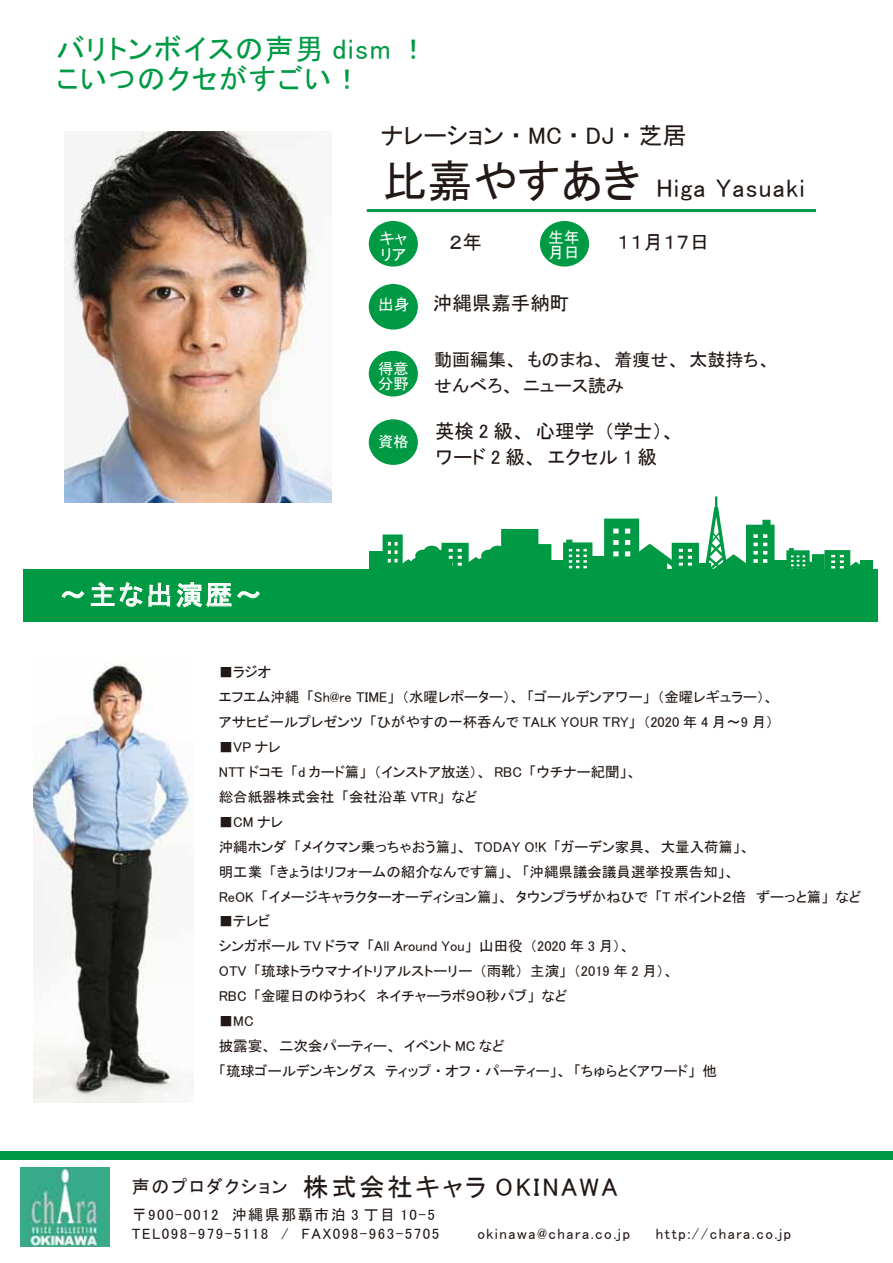
<style>
.page{position:relative;width:893px;height:1263px;background:#fff}
.page>*{position:absolute;margin:0;border:0;box-sizing:border-box;transform-origin:0 0}
.t1{font:28.5px/30px "MS P Gothic";letter-spacing:.05em;color:#094}
.t2{font:27px "MS P Gothic";letter-spacing:.1em;color:#fff}
.t3{font:25.5px "MS P Gothic";letter-spacing:.1em;color:#221815}
.t4{font:25.5px "MS P Gothic";letter-spacing:.05em;color:#221815}
.t5{font:24px "MS P Gothic";color:#221815}
.t6{font:19.5px/25.5px "MS P Gothic";color:#221815}
.t7{font:18px/25.5px "MS P Gothic";color:#221815}
.t8{font:15.9px/15.6px "MS P Gothic";color:#fff}
.t9{font:15.15px/15px "MS P Gothic";color:#fff}
.t10{font:15px/19.5px "MS P Gothic";letter-spacing:.1em;color:#221815}
.t11{font:14.25px/24.9px "MS P Gothic";color:#221815}
.s1{font-size:45px}
.s2{font-size:18px}
</style>
<div class="page">
<hr style="left:367px;top:209px;width:449px;height:3px;background:#094">
<div style="left:540px;top:221px;width:49px;height:46px;background:#094;border-radius:50%"></div>
<div style="left:369px;top:284px;width:49px;height:46px;background:#094;border-radius:50%"></div>
<div style="left:369px;top:351px;width:49px;height:45px;background:#094;border-radius:50%"></div>
<div style="left:369px;top:221px;width:49px;height:46px;background:#094;border-radius:50%"></div>
<div style="left:369px;top:419px;width:49px;height:46px;background:#094;border-radius:50%"></div>
<div style="left:23px;top:569px;width:854px;height:52px;background:#094"></div>
<div style="left:551px;top:560px;width:15px;height:20px;background:#094"></div>
<div style="left:369px;top:551px;width:15px;height:29px;background:#094"></div>
<div style="left:774px;top:560px;width:15px;height:20px;background:#094"></div>
<div style="left:860px;top:560px;width:12px;height:20px;background:#094"></div>
<div style="left:590px;top:557px;width:15px;height:23px;background:#094"></div>
<svg style="left:382px;top:529px;width:169px;height:40px"></svg>
<svg style="left:563px;top:540px;width:29px;height:29px"></svg>
<svg style="left:786px;top:548px;width:74px;height:21px"></svg>
<svg style="left:604px;top:496px;width:171px;height:73px"></svg>
<svg style="left:61px;top:591px;width:24px;height:8px"></svg>
<svg style="left:91px;top:582px;width:79px;height:25px"></svg>
<svg style="left:176px;top:582px;width:84px;height:26px"></svg>
<div style="left:0;top:1151px;width:893px;height:9px;background:#094"></div>
<img style="left:64px;top:131px;width:267px;height:372px">
<img style="left:21px;top:1167px;width:89px;height:80px">
<img style="left:34px;top:662px;width:160px;height:440px">
<h1 class="t1" style="left:56px;top:34px;width:373px">バリトンボイスの声男 dism ！こいつのクセがすごい！</h1>
<h3 class="t5" style="left:381px;top:123px;width:307px">ナレーション・ MC ・ DJ ・芝居</h3>
<h3 class="t4" style="left:382px;top:175px;width:424px"><span class="s1">比嘉やすあき</span> Higa Yasuaki</h3>
<h3 class="t6" style="left:449px;top:229px;width:34px">２年</h3>
<h3 class="t6" style="left:617px;top:229px;width:94px">１１月１７日</h3>
<p class="t8" style="left:548px;top:229px;width:33px">生年月日</p>
<p class="t8" style="left:379px;top:230px;width:29px">キャリア</p>
<h2 class="t2" style="left:60px;top:581px;width:204px">～主な出演歴～</h2>
<p class="t8" style="left:378px;top:297px;width:33px">出身</p>
<p class="t9" style="left:378px;top:361px;width:32px">得意分野</p>
<p class="t8" style="left:378px;top:421px;width:33px;line-height:16.5px">個人活動</p>
<p class="t9" style="left:378px;top:434px;width:32px">資格</p>
<h3 class="t6" style="left:433px;top:291px;width:138px">沖縄県嘉手納町</h3>
<p class="t7" style="left:434px;top:347px;width:338px">動画編集、ものまね、着痩せ、太鼓持ち、せんべろ、ニュース読み</p>
<h3 class="t6" style="left:435px;top:419px;width:242px">英検 2 級、心理学（学士）、ワード 2 級、エクセル 1 級</h3>
<p class="t11" style="left:219px;top:659px;width:557px">■ラジオ<br>エフエム沖縄「Sh@re TIME」（水曜レポーター）、「ゴールデンアワー」（金曜レギュラー）、アサヒビールプレゼンツ「ひがやすの一杯呑んで TALK YOUR TRY」（2020 年 4 月〜9 月）</p>
<p class="t11" style="left:219px;top:734px;width:419px">■VP ナレ<br>NTT ドコモ「d カード篇」（インストア放送）、 RBC 「ウチナー紀聞」、総合紙器株式会社「会社沿革 VTR」など</p>
<p class="t11" style="left:219px;top:809px;width:644px">■CM ナレ<br>沖縄ホンダ「メイクマン乗っちゃおう篇」、 TODAY O!K 「ガーデン家具、大量入荷篇」、<br>明工業「きょうはリフォームの紹介なんです篇」、「沖縄県議会議員選挙投票告知」、<br>ReOK 「イメージキャラクターオーディション篇」、タウンプラザかねひで「T ポイント２倍　ずーっと篇」など</p>
<p class="t11" style="left:219px;top:909px;width:456px">■テレビ<br>シンガポール TV ドラマ「All Around You」山田役（2020 年 3 月）、<br>OTV 「琉球トラウマナイトリアルストーリー（雨靴）主演」（2019 年 2 月）、<br>RBC 「金曜日のゆうわく　ネイチャーラボ９０秒パブ」など</p>
<p class="t11" style="left:219px;top:1008px;width:500px">■MC<br>披露宴、二次会パーティー、イベント MC など<br>「琉球ゴールデンキングス　ティップ・オフ・パーティー」、「ちゅらとくアワード」他</p>
<h3 class="t3" style="left:132px;top:1174px;width:487px"><span class="s2">声のプロダクション　</span>株式会社キャラ OKINAWA</h3>
<p class="t10" style="left:132px;top:1205px;width:309px">〒900-0012　沖縄県那覇市泊 3 丁目 10-5<br>TEL098-979-5118　/　FAX098-963-5705</p>
<p class="t10" style="left:477px;top:1224px;width:154px">okinawa@chara.co.jp</p>
<p class="t10" style="left:656px;top:1224px;width:137px">http://chara.co.jp</p>
</div>
